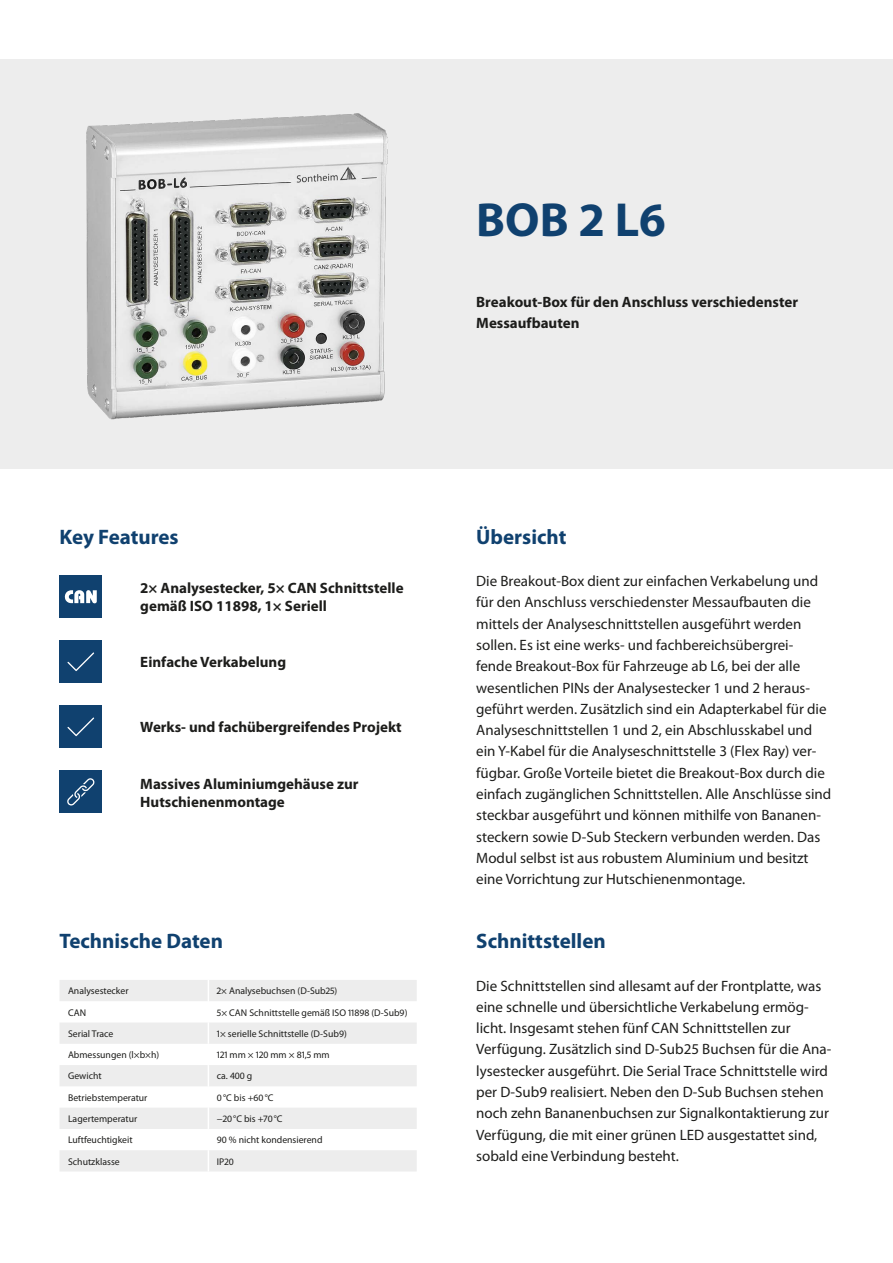
<style>
.page{position:relative;width:893px;height:1263px;background:#fff}
.page>*{position:absolute;margin:0;border:0;box-sizing:border-box;transform-origin:0 0}
.t1{font:700 48px "Myriad Pro";color:#10416f}
.t2{font:700 21px "Myriad Pro";color:#10416f}
.t3{font:15px/21.3px "Myriad Pro";color:#1d1d1b}
.t4{font:700 15px/18px "Myriad Pro";color:#1d1d1b}
.t5{font:9.75px "Myriad Pro";color:#1d1d1b}
</style>
<div class="page">
<div style="left:0;top:59px;width:893px;height:410px;background:#ededed"></div>
<img style="left:86px;top:113px;width:302px;height:307px">
<svg style="left:60px;top:980px;width:357px;height:191px;fill:#ededed"></svg>
<svg style="left:208px;top:980px;width:1px;height:191px"></svg>
<div style="left:60px;top:575px;width:42px;height:43px;background:#10416f"></div>
<svg style="left:64px;top:590px;width:33px;height:14px"></svg>
<div style="left:60px;top:705px;width:42px;height:43px;background:#10416f"></div>
<svg style="left:67px;top:717px;width:27px;height:19px"></svg>
<div style="left:60px;top:770px;width:42px;height:43px;background:#10416f"></div>
<svg style="left:67px;top:778px;width:28px;height:27px"></svg>
<div style="left:60px;top:640px;width:42px;height:43px;background:#10416f"></div>
<svg style="left:67px;top:652px;width:27px;height:19px"></svg>
<h1 class="t1" style="left:476px;top:189px;width:191px">BOB 2 L6</h1>
<p class="t4" style="left:476px;top:291px;width:323px;line-height:21.3px">Breakout-Box für den Anschluss verschiedenster<br>Messaufbauten</p>
<h2 class="t2" style="left:60px;top:523px;width:121px">Key Features</h2>
<p class="t4" style="left:140px;top:579px;width:265px">2× Analysestecker, 5× CAN Schnittstelle gemäß ISO 11898, 1× Seriell</p>
<p class="t4" style="left:140px;top:653px;width:147px">Einfache Verkabelung</p>
<p class="t4" style="left:140px;top:718px;width:263px">Werks- und fachübergreifendes Projekt</p>
<p class="t4" style="left:140px;top:774px;width:220px">Massives Aluminiumgehäuse zur<br>Hutschienenmontage</p>
<h2 class="t2" style="left:60px;top:927px;width:165px">Technische Daten</h2>
<p class="t5" style="left:68px;top:985px;width:62px">Analysestecker</p>
<p class="t5" style="left:217px;top:985px;width:122px">2× Analysebuchsen (D-Sub25)</p>
<p class="t5" style="left:68px;top:1006px;width:20px">CAN</p>
<p class="t5" style="left:217px;top:1006px;width:192px">5× CAN Schnittstelle gemäß ISO 11898 (D-Sub9)</p>
<p class="t5" style="left:68px;top:1027px;width:47px">Serial Trace</p>
<p class="t5" style="left:217px;top:1027px;width:131px">1× serielle Schnittstelle (D-Sub9)</p>
<p class="t5" style="left:68px;top:1049px;width:93px">Abmessungen (l×b×h)</p>
<p class="t5" style="left:217px;top:1049px;width:114px">121 mm × 120 mm × 81,5 mm</p>
<p class="t5" style="left:68px;top:1070px;width:35px">Gewicht</p>
<p class="t5" style="left:217px;top:1070px;width:37px">ca. 400 g</p>
<p class="t5" style="left:68px;top:1091px;width:81px">Betriebstemperatur</p>
<p class="t5" style="left:217px;top:1091px;width:58px">0°C bis +60°C</p>
<p class="t5" style="left:68px;top:1113px;width:71px">Lagertemperatur</p>
<p class="t5" style="left:217px;top:1113px;width:67px">−20°C bis +70°C</p>
<p class="t5" style="left:68px;top:1134px;width:66px">Luftfeuchtigkeit</p>
<p class="t5" style="left:217px;top:1134px;width:107px">90 % nicht kondensierend</p>
<p class="t5" style="left:68px;top:1155px;width:53px">Schutzklasse</p>
<p class="t5" style="left:217px;top:1155px;width:18px">IP20</p>
<h2 class="t2" style="left:476px;top:523px;width:92px">Übersicht</h2>
<p class="t3" style="left:476px;top:570px;width:357px">Die Breakout-Box dient zur einfachen Verkabelung und für den Anschluss verschiedenster Messaufbauten die mittels der Analyseschnittstellen ausgeführt werden sollen. Es ist eine werks- und fachbereichsübergrei&shy;fende Breakout-Box für Fahrzeuge ab L6, bei der alle wesentlichen PINs der Analysestecker 1 und 2 heraus&shy;geführt werden. Zusätzlich sind ein Adapterkabel für die Analyseschnittstellen 1 und 2, ein Abschlusskabel und ein Y-Kabel für die Analyseschnittstelle 3 (Flex Ray) ver&shy;fügbar. Große Vorteile bietet die Breakout-Box durch die einfach zugänglichen Schnittstellen. Alle Anschlüsse sind steckbar ausgeführt und können mithilfe von Bananen&shy;steckern sowie D-Sub Steckern verbunden werden. Das Modul selbst ist aus robustem Aluminium und besitzt eine Vorrichtung zur Hutschienenmontage.</p>
<h2 class="t2" style="left:476px;top:927px;width:131px">Schnittstellen</h2>
<p class="t3" style="left:476px;top:975px;width:357px">Die Schnittstellen sind allesamt auf der Frontplatte, was eine schnelle und übersichtliche Verkabelung ermög&shy;licht. Insgesamt stehen fünf CAN Schnittstellen zur Verfügung. Zusätzlich sind D-Sub25 Buchsen für die Ana&shy;lysestecker ausgeführt. Die Serial Trace Schnittstelle wird per D-Sub9 realisiert. Neben den D-Sub Buchsen stehen noch zehn Bananenbuchsen zur Signalkontaktierung zur Verfügung, die mit einer grünen LED ausgestattet sind, sobald eine Verbindung besteht.</p>
</div>
